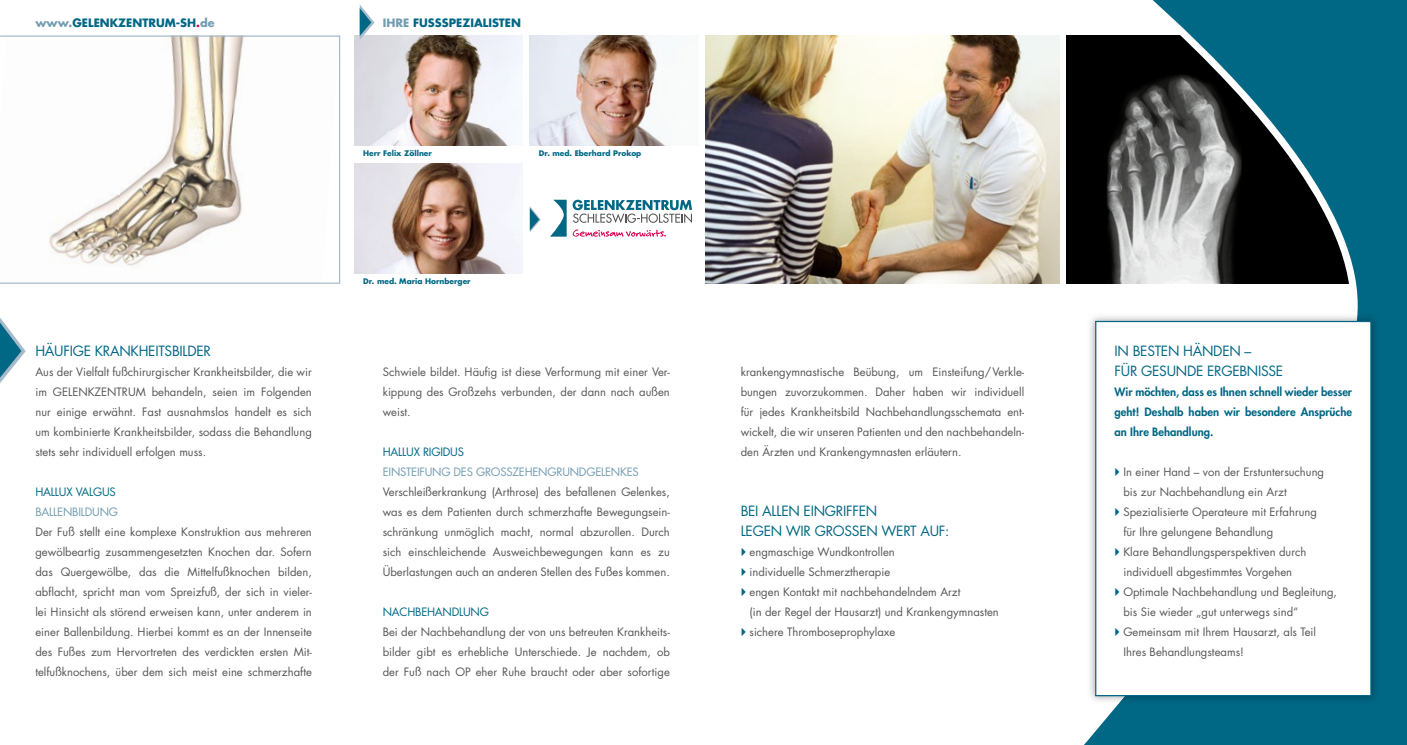
<style>
.page{position:relative;width:1407px;height:745px;background:#fff}
.page>*{position:absolute;margin:0;border:0;box-sizing:border-box;transform-origin:0 0}
.t1{font:13.75px/20px "Futura";letter-spacing:-.02em;color:#006784}
.t2{font:11.25px/20px "Futura";color:#565655;text-align:justify}
.t3{font:800 11.25px/20px "Futura";color:#006784;text-align:justify}
.t4{font:11.25px "Futura";letter-spacing:-.02em;color:#729cb1}
.t5{font:700 11.25px "Futura";color:#006784}
.t6{font:11.25px "Futura";letter-spacing:-.02em;color:#006784}
.t7{font:700 7.5px "Futura";color:#006784}
.s1{color:#729cb1}
.s2{color:#d60150}
</style>
<div class="page">
<img style="left:354px;top:163px;width:169px;height:110px">
<svg style="left:0;top:35px;width:340px;height:248px"></svg>
<img style="left:705px;top:35px;width:354px;height:248px">
<img style="left:354px;top:35px;width:169px;height:110px">
<img style="left:530px;top:35px;width:139px;height:110px">
<svg style="left:0;top:318px;width:26px;height:65px"></svg>
<svg style="left:1059px;top:0;width:348px;height:744px"></svg>
<img style="left:1087px;top:313px;width:22px;height:390px">
<img style="left:1357px;top:313px;width:22px;height:390px">
<img style="left:1109px;top:313px;width:248px;height:390px">
<svg style="left:1095px;top:320px;width:276px;height:375px"></svg>
<svg style="left:530px;top:206px;width:11px;height:26px"></svg>
<svg style="left:550px;top:199px;width:17px;height:37px"></svg>
<svg style="left:573px;top:199px;width:119px;height:24px"></svg>
<svg style="left:573px;top:229px;width:93px;height:7px"></svg>
<svg style="left:360px;top:5px;width:14px;height:35px"></svg>
<svg style="left:1115px;top:467px;width:4px;height:8px"></svg>
<svg style="left:1115px;top:507px;width:4px;height:8px"></svg>
<svg style="left:1115px;top:547px;width:4px;height:8px"></svg>
<svg style="left:1115px;top:587px;width:4px;height:8px"></svg>
<svg style="left:1115px;top:627px;width:4px;height:8px"></svg>
<p class="t5" style="left:35px;top:15px;width:181px"><span class="s1">www.</span>GELENKZENTRUM-SH<span class="s2">.</span><span class="s1">de</span></p>
<p class="t1" style="left:35px;top:341px;width:177px">HÄUFIGE KRANKHEITSBILDER</p>
<p class="t2" style="left:35px;top:361px;width:278px">Aus der Vielfalt fußchirurgischer Krankheitsbilder, die wir im GELENKZENTRUM behandeln, seien im Folgenden nur einige erwähnt. Fast ausnahmslos handelt es sich um kombinierte Krankheitsbilder, sodass die Behandlung stets sehr individuell erfolgen muss.</p>
<p class="t6" style="left:35px;top:484px;width:82px">HALLUX VALGUS</p>
<p class="t4" style="left:35px;top:504px;width:84px">BALLENBILDUNG</p>
<p class="t2" style="left:35px;top:521px;width:278px">Der Fuß stellt eine komplexe Konstruktion aus mehreren gewölbeartig zusammengesetzten Knochen dar. Sofern das Quergewölbe, das die Mittelfußknochen bilden, abflacht, spricht man vom Spreizfuß, der sich in vieler&shy;lei Hinsicht als störend erweisen kann, unter anderem in einer Ballenbildung. Hierbei kommt es an der Innenseite des Fußes zum Hervortreten des verdickten ersten Mit&shy;telfußknochens, über dem sich meist eine schmerzhafte</p>
<p class="t5" style="left:383px;top:15px;width:140px"><span class="s1">IHRE</span> FUSSSPEZIALISTEN</p>
<p class="t7" style="left:363px;top:148px;width:70px">Herr Felix Zöllner</p>
<p class="t7" style="left:363px;top:276px;width:109px">Dr. med. Maria Hornberger</p>
<p class="t7" style="left:539px;top:148px;width:104px">Dr. med. Eberhard Prokop</p>
<p class="t2" style="left:383px;top:361px;width:289px">Schwiele bildet. Häufig ist diese Verformung mit einer Ver&shy;kippung des Großzehs verbunden, der dann nach außen weist.</p>
<p class="t6" style="left:383px;top:444px;width:83px">HALLUX RIGIDUS</p>
<p class="t4" style="left:383px;top:464px;width:258px">EINSTEIFUNG DES GROSSZEHENGRUNDGELENKES</p>
<p class="t2" style="left:383px;top:481px;width:289px">Verschleißerkrankung (Arthrose) des befallenen Gelenkes, was es dem Patienten durch schmerzhafte Bewegungsein&shy;schränkung unmöglich macht, normal abzurollen. Durch sich einschleichende Ausweichbewegungen kann es zu Überlastungen auch an anderen Stellen des Fußes kommen.</p>
<p class="t6" style="left:383px;top:604px;width:108px">NACHBEHANDLUNG</p>
<p class="t2" style="left:383px;top:621px;width:289px">Bei der Nachbehandlung der von uns betreuten Krankheits&shy;bilder gibt es erhebliche Unterschiede. Je nachdem, ob der Fuß nach OP eher Ruhe braucht oder aber sofortige</p>
<p class="t2" style="left:741px;top:361px;width:285px">krankengymnastische Beübung, um Einsteifung/ Verkle&shy;bungen zuvorzukommen. Daher haben wir individuell für jedes Krankheitsbild Nachbehandlungsschemata ent&shy;wickelt, die wir unseren Patienten und den nachbehandeln&shy;den Ärzten und Krankengymnasten erläutern.</p>
<p class="t1" style="left:741px;top:501px;width:210px">BEI ALLEN EINGRIFFEN<br>LEGEN WIR GROSSEN WERT AUF:</p>
<p class="t2" style="left:749px;top:541px;width:251px;text-align:left">engmaschige Wundkontrollen<br>individuelle Schmerztherapie<br>engen Kontakt mit nachbehandelndem Arzt<br>(in der Regel der Hausarzt) und Krankengymnasten sichere Thromboseprophylaxe</p>
<p class="t1" style="left:1114px;top:341px;width:170px">IN BESTEN HÄNDEN –<br>FÜR GESUNDE ERGEBNISSE</p>
<p class="t3" style="left:1114px;top:381px;width:239px">Wir möchten, dass es Ihnen schnell wieder besser geht! Deshalb haben wir besondere Ansprüche an Ihre Behandlung.</p>
<p class="t2" style="left:1123px;top:461px;width:215px;text-align:left">In einer Hand – von der Erstuntersuchung bis zur Nachbehandlung ein Arzt Spezialisierte Operateure mit Erfahrung<br>für Ihre gelungene Behandlung<br>Klare Behandlungsperspektiven durch individuell abgestimmtes Vorgehen Optimale Nachbehandlung und Begleitung, bis Sie wieder „gut unterwegs sind“ Gemeinsam mit Ihrem Hausarzt, als Teil Ihres Behandlungsteams!</p>
</div>
